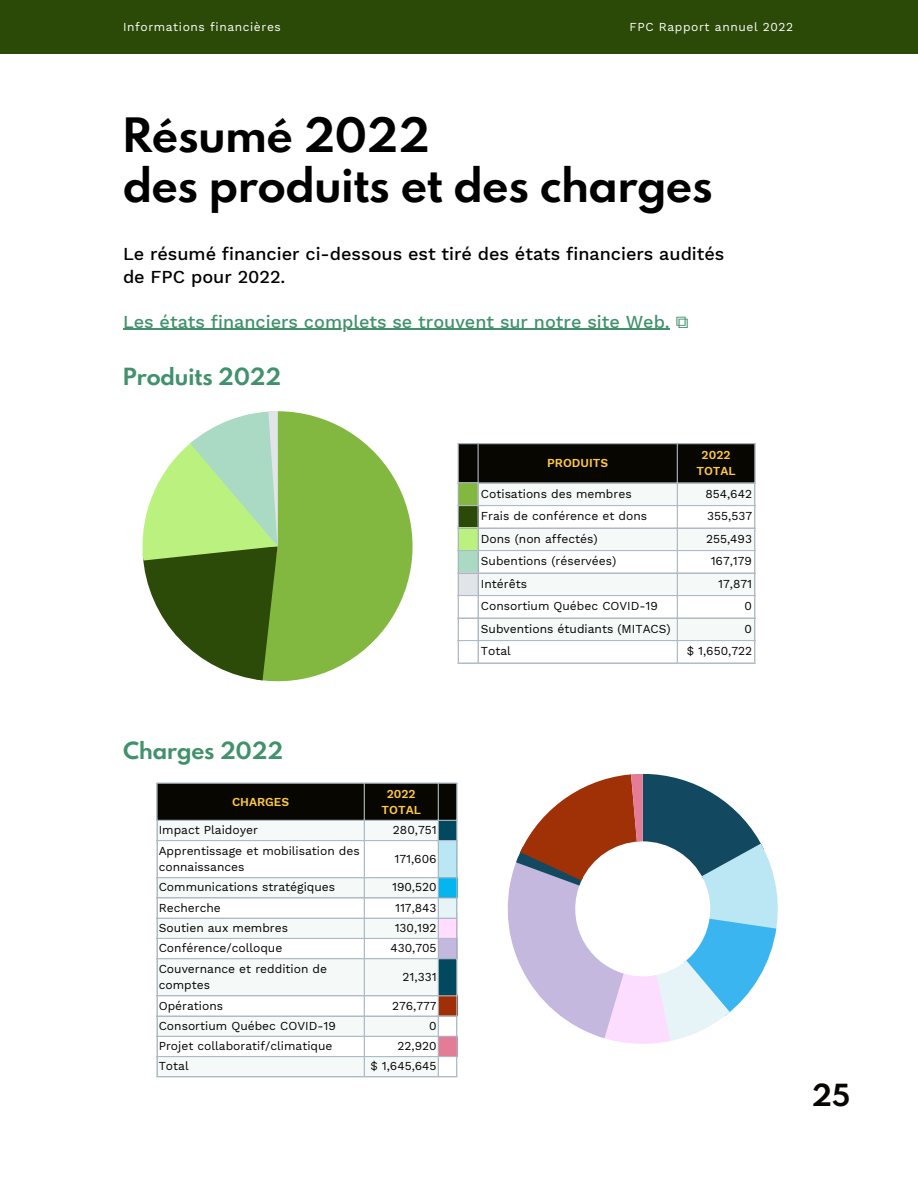
<style>
.page{position:relative;width:918px;height:1188px;background:#fff}
.page>*{position:absolute;margin:0;border:0;box-sizing:border-box;transform-origin:0 0}
.t1{font:700 42px "Spartan MB";color:#000001}
.t2{font:700 27px "Spartan MB";color:#080600}
.t3{font:700 21px "Spartan MB";color:#40916c}
.t4{font:500 18px/22.5px "Work Sans";color:#000001}
.t5{font:500 18px "Work Sans";color:#40916c}
.t6{font:12px/16px "Work Sans";color:#000}
.t7{font:12px "Work Sans";letter-spacing:.05em;color:#fff}
.t8{font:600 12px/16px "Work Sans";color:#ffc943;text-align:center}
.s1{font-family:"Free Serif";font-weight:400}
</style>
<div class="page">
<div style="left:459px;top:444px;width:295px;height:38px;background:#080600"></div>
<div style="left:458px;top:483px;width:20px;height:23px;background:#82b840"></div>
<svg style="left:479px;top:484px;width:275px;height:156px;fill:#f5f9f7"></svg>
<div style="left:458px;top:505px;width:20px;height:23px;background:#2c4a07"></div>
<div style="left:458px;top:528px;width:20px;height:23px;background:#bbf17e"></div>
<div style="left:458px;top:550px;width:20px;height:23px;background:#aadac4"></div>
<div style="left:458px;top:573px;width:20px;height:23px;background:#e1e5ea"></div>
<hr style="left:458px;top:444px;width:1px;height:218px;background:#aebbc6">
<hr style="left:478px;top:444px;width:1px;height:218px;background:#aebbc6">
<hr style="left:677px;top:444px;width:1px;height:218px;background:#aebbc6">
<hr style="left:754px;top:444px;width:1px;height:218px;background:#aebbc6">
<hr style="left:458px;top:443px;width:297px;height:1px;background:#aebbc6">
<hr style="left:458px;top:482px;width:297px;height:2px;background:#aebbc6">
<hr style="left:458px;top:505px;width:297px;height:1px;background:#aebbc6">
<hr style="left:458px;top:527px;width:297px;height:2px;background:#aebbc6">
<hr style="left:458px;top:550px;width:297px;height:1px;background:#aebbc6">
<hr style="left:458px;top:572px;width:297px;height:2px;background:#aebbc6">
<hr style="left:458px;top:595px;width:297px;height:1px;background:#aebbc6">
<hr style="left:458px;top:617px;width:297px;height:2px;background:#aebbc6">
<hr style="left:458px;top:640px;width:297px;height:1px;background:#aebbc6">
<hr style="left:458px;top:662px;width:297px;height:2px;background:#aebbc6">
<svg style="left:158px;top:996px;width:280px;height:80px;fill:#f5f9f7"></svg>
<svg style="left:158px;top:784px;width:298px;height:211px"></svg>
<div style="left:438px;top:840px;width:19px;height:38px;background:#bbe6f4"></div>
<div style="left:438px;top:877px;width:19px;height:21px;background:#05b5f0"></div>
<div style="left:438px;top:898px;width:19px;height:20px;background:#e6f3f7"></div>
<div style="left:438px;top:918px;width:19px;height:21px;background:#fdf"></div>
<div style="left:438px;top:938px;width:19px;height:21px;background:#c5b8de"></div>
<div style="left:438px;top:996px;width:19px;height:20px;background:#a02f07"></div>
<svg style="left:439px;top:1035px;width:17px;height:23px"></svg>
<div style="left:438px;top:1036px;width:19px;height:21px;background:#e47c98"></div>
<hr style="left:156px;top:784px;width:2px;height:292px;background:#aebbc6">
<hr style="left:364px;top:784px;width:1px;height:292px;background:#aebbc6">
<hr style="left:438px;top:784px;width:1px;height:292px;background:#aebbc6">
<hr style="left:456px;top:784px;width:1px;height:292px;background:#aebbc6">
<hr style="left:156px;top:783px;width:301px;height:1px;background:#aebbc6">
<hr style="left:156px;top:820px;width:301px;height:1px;background:#aebbc6">
<hr style="left:156px;top:840px;width:301px;height:1px;background:#aebbc6">
<hr style="left:156px;top:877px;width:301px;height:1px;background:#aebbc6">
<hr style="left:156px;top:897px;width:301px;height:2px;background:#aebbc6">
<hr style="left:156px;top:918px;width:301px;height:1px;background:#aebbc6">
<hr style="left:156px;top:938px;width:301px;height:1px;background:#aebbc6">
<hr style="left:156px;top:958px;width:301px;height:1px;background:#aebbc6">
<hr style="left:156px;top:995px;width:301px;height:1px;background:#aebbc6">
<hr style="left:156px;top:1016px;width:301px;height:1px;background:#aebbc6">
<hr style="left:156px;top:1036px;width:301px;height:1px;background:#aebbc6">
<hr style="left:156px;top:1056px;width:301px;height:1px;background:#aebbc6">
<hr style="left:156px;top:1076px;width:301px;height:1px;background:#aebbc6">
<hr style="left:123px;top:329px;width:547px;height:1px;background:#40916c">
<svg style="left:143px;top:411px;width:270px;height:270px"></svg>
<svg style="left:508px;top:774px;width:270px;height:270px"></svg>
<div style="left:0;top:0;width:918px;height:54px;background:#2c4a07"></div>
<p class="t7" style="left:123px;top:20px;width:159px">Informations financières</p>
<p class="t7" style="left:630px;top:20px;width:165px">FPC Rapport annuel 2022</p>
<p class="t1" style="left:123px;top:104px;width:308px">Résumé 2022</p>
<p class="t1" style="left:123px;top:154px;width:591px">des produits et des charges</p>
<p class="t4" style="left:123px;top:243px;width:603px">Le résumé financier ci-dessous est tiré des états financiers audités de FPC pour 2022.</p>
<p class="t5" style="left:123px;top:311px;width:567px">Les états financiers complets se trouvent sur notre site Web. <span class="s1">⧉</span></p>
<p class="t3" style="left:123px;top:361px;width:160px">Produits 2022</p>
<p class="t8" style="left:547px;top:455px;width:63px">PRODUITS</p>
<p class="t8" style="left:702px;top:447px;width:30px">2022</p>
<p class="t8" style="left:696px;top:463px;width:41px">TOTAL</p>
<p class="t6" style="left:481px;top:486px;width:152px">Cotisations des membres</p>
<p class="t6" style="left:705px;top:486px;width:48px">854,642</p>
<p class="t6" style="left:481px;top:508px;width:168px">Frais de conférence et dons</p>
<p class="t6" style="left:707px;top:508px;width:46px">355,537</p>
<p class="t6" style="left:481px;top:531px;width:118px">Dons (non affectés)</p>
<p class="t6" style="left:706px;top:531px;width:47px">255,493</p>
<p class="t6" style="left:481px;top:553px;width:137px">Subentions (réservées)</p>
<p class="t6" style="left:711px;top:553px;width:43px">167,179</p>
<p class="t6" style="left:481px;top:576px;width:48px">Intérêts</p>
<p class="t6" style="left:718px;top:576px;width:35px">17,871</p>
<p class="t6" style="left:481px;top:598px;width:179px">Consortium Québec COVID-19</p>
<p class="t6" style="left:745px;top:598px;width:9px">0</p>
<p class="t6" style="left:481px;top:621px;width:191px">Subventions étudiants (MITACS)</p>
<p class="t6" style="left:745px;top:621px;width:9px">0</p>
<p class="t6" style="left:481px;top:643px;width:32px">Total</p>
<p class="t6" style="left:687px;top:643px;width:67px">$ 1,650,722</p>
<p class="t3" style="left:123px;top:735px;width:162px">Charges 2022</p>
<p class="t8" style="left:232px;top:794px;width:59px">CHARGES</p>
<p class="t8" style="left:382px;top:786px;width:41px">2022<br>TOTAL</p>
<p class="t6" style="left:159px;top:822px;width:101px">Impact Plaidoyer</p>
<p class="t6" style="left:393px;top:822px;width:45px">280,751</p>
<p class="t6" style="left:159px;top:843px;width:203px">Apprentissage et mobilisation des connaissances</p>
<p class="t6" style="left:395px;top:851px;width:44px">171,606</p>
<p class="t6" style="left:159px;top:879px;width:178px">Communications stratégiques</p>
<p class="t6" style="left:392px;top:879px;width:46px">190,520</p>
<p class="t6" style="left:159px;top:900px;width:64px">Recherche</p>
<p class="t6" style="left:395px;top:900px;width:43px">117,843</p>
<p class="t6" style="left:159px;top:920px;width:131px">Soutien aux membres</p>
<p class="t6" style="left:395px;top:920px;width:43px">130,192</p>
<p class="t6" style="left:159px;top:940px;width:125px">Conférence/colloque</p>
<p class="t6" style="left:390px;top:940px;width:48px">430,705</p>
<p class="t6" style="left:159px;top:961px;width:170px">Couvernance et reddition de comptes</p>
<p class="t6" style="left:403px;top:969px;width:35px">21,331</p>
<p class="t6" style="left:159px;top:997px;width:66px">Opérations</p>
<p class="t6" style="left:392px;top:997px;width:46px">276,777</p>
<p class="t6" style="left:159px;top:1018px;width:179px">Consortium Québec COVID-19</p>
<p class="t6" style="left:429px;top:1018px;width:9px">0</p>
<p class="t6" style="left:159px;top:1038px;width:175px">Projet collaboratif/climatique</p>
<p class="t6" style="left:398px;top:1038px;width:41px">22,920</p>
<p class="t6" style="left:159px;top:1058px;width:32px">Total</p>
<p class="t6" style="left:370px;top:1058px;width:68px">$ 1,645,645</p>
<p class="t2" style="left:812px;top:1075px;width:39px">25</p>
</div>
